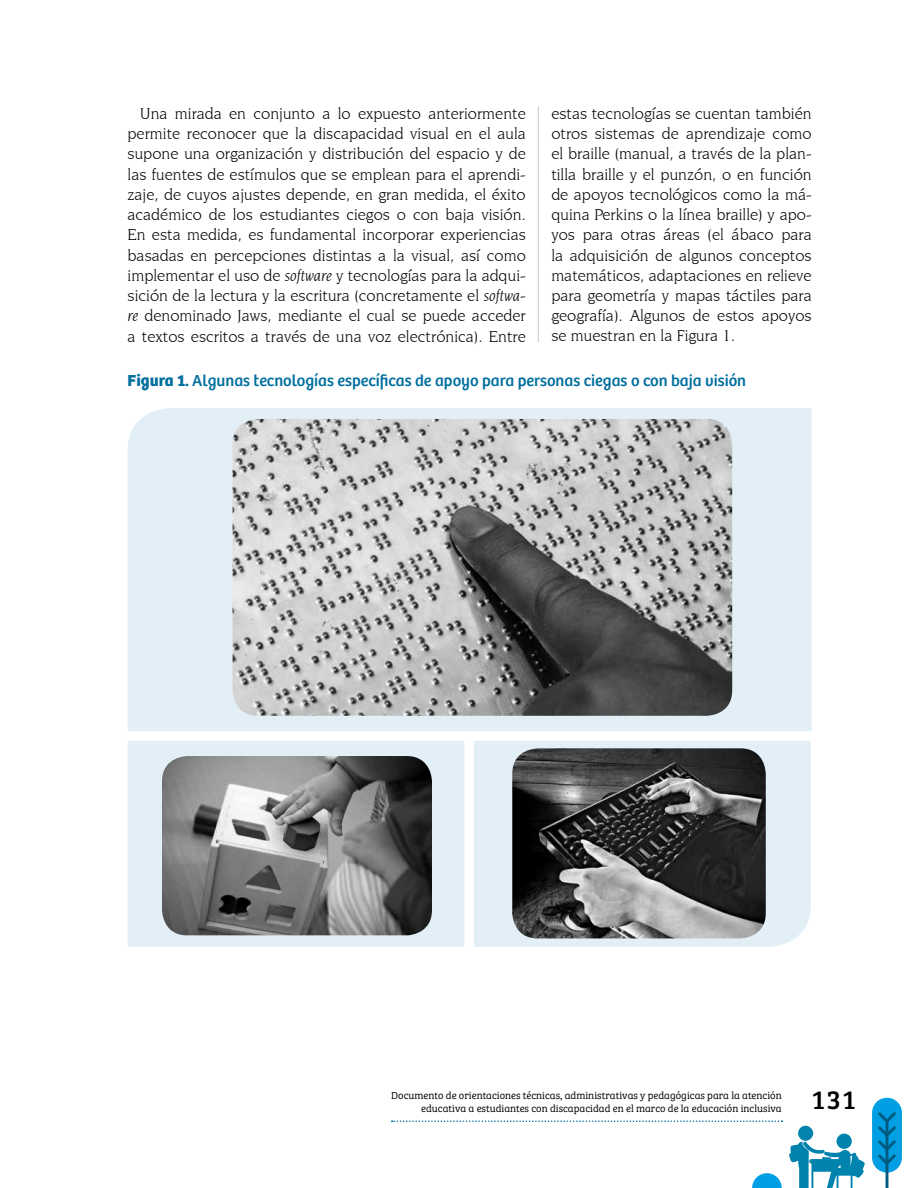
<style>
.page{position:relative;width:918px;height:1188px;background:#fff}
.page>*{position:absolute;margin:0;border:0;box-sizing:border-box;transform-origin:0 0}
.t1{font:27px "Bree Serif";color:#000}
.t2{font:16.5px/20.2px "Novarese IT Cby BT";color:#000;text-align:justify}
.t3{font:16.5px "Bree";color:#006f9e}
.t4{font:300 10.5px/12.6px "Bree Serif";color:#000;text-align:right}
.s1{font-style:italic}
.s2{font-weight:700}
</style>
<div class="page">
<svg style="left:752px;top:1173px;width:30px;height:15px"></svg>
<svg style="left:392px;top:1120px;width:391px;height:2px"></svg>
<div style="left:872px;top:1098px;width:30px;height:75px;background:#009fe3;border-radius:15px"></div>
<svg style="left:878px;top:1112px;width:18px;height:76px"></svg>
<div style="left:798px;top:1126px;width:15px;height:15px;background:#0083ad;border-radius:50%"></div>
<div style="left:837px;top:1134px;width:15px;height:15px;background:#0083ad;border-radius:50%"></div>
<svg style="left:789px;top:1141px;width:76px;height:47px"></svg>
<hr style="left:538px;top:106px;width:1px;height:236px;background:#c6c6c6">
<div style="left:128px;top:408px;width:684px;height:323px;background:#e3eff7"></div>
<div style="left:128px;top:741px;width:336px;height:206px;background:#e3eff7"></div>
<div style="left:474px;top:741px;width:337px;height:206px;background:#e3eff7"></div>
<img style="left:162px;top:756px;width:270px;height:179px">
<img style="left:233px;top:419px;width:499px;height:297px">
<img style="left:512px;top:748px;width:254px;height:190px">
<p class="t2" style="left:128px;top:103px;width:400px;text-indent:13px">Una mirada en conjunto a lo expuesto anteriormente permite reconocer que la discapacidad visual en el aula supone una organización y distribución del espacio y de las fuentes de estímulos que se emplean para el aprendi&shy;zaje, de cuyos ajustes depende, en gran medida, el éxito académico de los estudiantes ciegos o con baja visión.<br>En esta medida, es fundamental incorporar experiencias basadas en percepciones distintas a la visual, así como implementar el uso de <span class="s1">software</span> y tecnologías para la adqui&shy;sición de la lectura y la escritura (concretamente el <span class="s1">softwa&shy;re</span> denominado Jaws, mediante el cual se puede acceder a textos escritos a través de una voz electrónica). Entre</p>
<p class="t2" style="left:551px;top:103px;width:262px">estas tecnologías se cuentan también otros sistemas de aprendizaje como el braille (manual, a través de la plan&shy;tilla braille y el punzón, o en función de apoyos tecnológicos como la má&shy;quina Perkins o la línea braille) y apo&shy;yos para otras áreas (el ábaco para la adquisición de algunos conceptos matemáticos, adaptaciones en relieve para geometría y mapas táctiles para geografía). Algunos de estos apoyos se muestran en la Figura 1.</p>
<p class="t3" style="left:128px;top:371px;width:620px"><span class="s2">Figura 1.</span> Algunas tecnologías específicas de apoyo para personas ciegas o con baja visión</p>
<p class="t4" style="left:391px;top:1089px;width:392px">Documento de orientaciones técnicas, administrativas y pedagógicas para la atención educativa a estudiantes con discapacidad en el marco de la educación inclusiva</p>
<h1 class="t1" style="left:813px;top:1080px;width:44px">131</h1>
</div>
